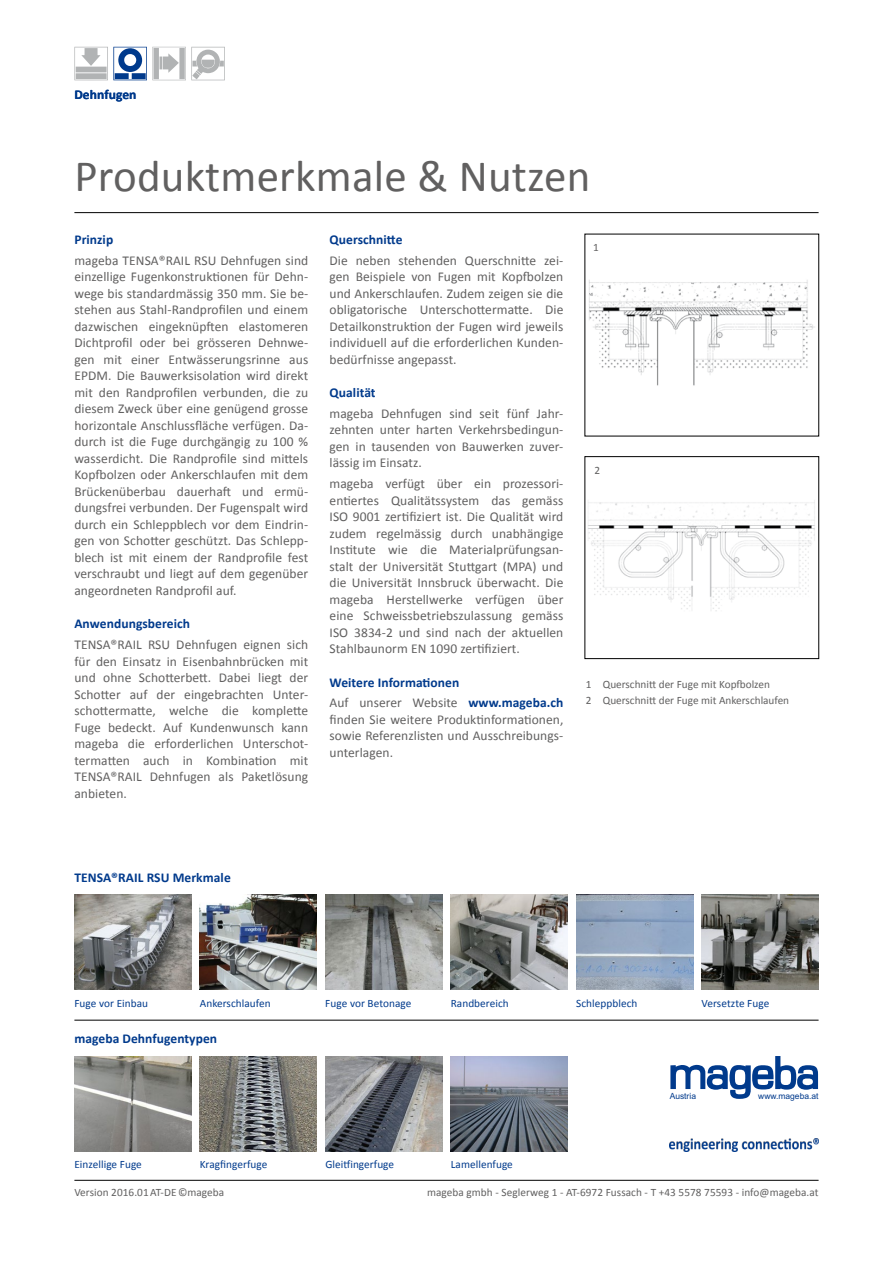
<style>
.page{position:relative;width:893px;height:1263px;background:#fff}
.page>*{position:absolute;margin:0;border:0;box-sizing:border-box;transform-origin:0 0}
.t1{font:45px "Calibri";letter-spacing:.005em;color:#616060}
.t2{font:13.5px/16.5px "Calibri";letter-spacing:.005em;color:#616060;text-align:justify}
.t3{font:700 13.5px/20.7px "Calibri";letter-spacing:.005em;color:#003a8c}
.t4{font:11.25px/15.6px "Calibri";color:#616060}
.t5{font:11.25px "Calibri";letter-spacing:.005em;color:#003a8c}
.t6{font:8.55px "Arial";color:#003a8c}
.s1{font-weight:400;color:#616060}
</style>
<div class="page">
<hr style="left:74px;top:1180px;width:745px;height:1px;background:#000">
<svg style="left:74px;top:47px;width:151px;height:34px"></svg>
<hr style="left:74px;top:212px;width:745px;height:1px;background:#000">
<hr style="left:74px;top:1020px;width:745px;height:1px;background:#000">
<img style="left:670px;top:1139px;width:149px;height:12px">
<img style="left:74px;top:895px;width:117px;height:95px">
<img style="left:200px;top:895px;width:117px;height:95px">
<img style="left:325px;top:895px;width:117px;height:95px">
<img style="left:451px;top:895px;width:117px;height:95px">
<img style="left:576px;top:895px;width:117px;height:95px">
<img style="left:702px;top:895px;width:117px;height:95px">
<img style="left:200px;top:1056px;width:117px;height:95px">
<img style="left:451px;top:1056px;width:117px;height:95px">
<img style="left:325px;top:1056px;width:117px;height:95px">
<img style="left:74px;top:1056px;width:117px;height:95px">
<img style="left:589px;top:280px;width:226px;height:106px">
<img style="left:588px;top:500px;width:227px;height:111px">
<div style="left:585px;top:456px;width:234px;height:203px;border:1px solid #000"></div>
<svg style="left:670px;top:1056px;width:148px;height:43px"></svg>
<p class="t3" style="left:74px;top:84px;width:64px">Dehnfugen</p>
<h1 class="t1" style="left:74px;top:145px;width:518px">Produktmerkmale &amp; Nutzen</h1>
<p class="t3" style="left:74px;top:229px;width:40px">Prinzip</p>
<p class="t2" style="left:74px;top:252px;width:235px">mageba TENSA®RAIL RSU Dehnfugen sind einzellige Fugenkonstruktionen für Dehn&shy;wege bis standardmässig 350 mm. Sie be&shy;stehen aus Stahl-Randprofilen und einem dazwischen eingeknüpften elastomeren Dichtprofil oder bei grösseren Dehnwe&shy;gen mit einer Entwässerungsrinne aus EPDM. Die Bauwerksisolation wird direkt mit den Randprofilen verbunden, die zu diesem Zweck über eine genügend grosse horizontale Anschlussfläche verfügen. Da&shy;durch ist die Fuge durchgängig zu 100 % wasserdicht. Die Randprofile sind mittels Kopfbolzen oder Ankerschlaufen mit dem Brückenüberbau dauerhaft und ermü&shy;dungsfrei verbunden. Der Fugenspalt wird durch ein Schleppblech vor dem Eindrin&shy;gen von Schotter geschützt. Das Schlepp&shy;blech ist mit einem der Randprofile fest verschraubt und liegt auf dem gegenüber angeordneten Randprofil auf.</p>
<p class="t3" style="left:74px;top:613px;width:117px">Anwendungsbereich</p>
<p class="t2" style="left:74px;top:636px;width:235px">TENSA®RAIL RSU Dehnfugen eignen sich für den Einsatz in Eisenbahnbrücken mit und ohne Schotterbett. Dabei liegt der Schotter auf der eingebrachten Unter&shy;schottermatte, welche die komplette Fuge bedeckt. Auf Kundenwunsch kann mageba die erforderlichen Unterschot&shy;termatten auch in Kombination mit TENSA®RAIL Dehnfugen als Paketlösung anbieten.</p>
<p class="t3" style="left:330px;top:229px;width:74px">Querschnitte</p>
<p class="t2" style="left:330px;top:252px;width:235px">Die neben stehenden Querschnitte zei&shy;gen Beispiele von Fugen mit Kopfbolzen und Ankerschlaufen. Zudem zeigen sie die obligatorische Unterschottermatte. Die Detailkonstruktion der Fugen wird jeweils individuell auf die erforderlichen Kunden&shy;bedürfnisse angepasst.</p>
<p class="t3" style="left:330px;top:382px;width:48px">Qualität</p>
<p class="t2" style="left:330px;top:405px;width:235px">mageba Dehnfugen sind seit fünf Jahr&shy;zehnten unter harten Verkehrsbedingun&shy;gen in tausenden von Bauwerken zuver&shy;lässig im Einsatz.</p>
<p class="t2" style="left:330px;top:475px;width:235px">mageba verfügt über ein prozessori&shy;entiertes Qualitätssystem das gemäss ISO 9001 zertifiziert ist. Die Qualität wird zudem regelmässig durch unabhängige Institute wie die Materialprüfungsan&shy;stalt der Universität Stuttgart (MPA) und die Universität Innsbruck überwacht. Die mageba Herstellwerke verfügen über eine Schweissbetriebszulassung gemäss ISO 3834-2 und sind nach der aktuellen Stahlbaunorm EN 1090 zertifiziert.</p>
<p class="t3" style="left:330px;top:671px;width:235px">Weitere Informationen<br><span class="s1">Auf unserer Website</span> www.mageba.ch</p>
<p class="t2" style="left:330px;top:711px;width:235px">finden Sie weitere Produktinformationen, sowie Referenzlisten und Ausschreibungs&shy;unterlagen.</p>
<p class="t4" style="left:593px;top:240px;width:7px">1</p>
<p class="t4" style="left:594px;top:462px;width:7px">2</p>
<p class="t4" style="left:586px;top:677px;width:205px">1 Querschnitt der Fuge mit Kopfbolzen<br>2 Querschnitt der Fuge mit Ankerschlaufen</p>
<p class="t3" style="left:74px;top:866px;width:158px">TENSA®RAIL RSU Merkmale</p>
<p class="t5" style="left:74px;top:995px;width:75px">Fuge vor Einbau</p>
<p class="t5" style="left:200px;top:995px;width:72px">Ankerschlaufen</p>
<p class="t5" style="left:325px;top:995px;width:88px">Fuge vor Betonage</p>
<p class="t5" style="left:451px;top:995px;width:59px">Randbereich</p>
<p class="t5" style="left:576px;top:995px;width:63px">Schleppblech</p>
<p class="t5" style="left:702px;top:995px;width:69px">Versetzte Fuge</p>
<p class="t3" style="left:74px;top:1028px;width:144px">mageba Dehnfugentypen</p>
<p class="t5" style="left:74px;top:1156px;width:69px">Einzellige Fuge</p>
<p class="t5" style="left:200px;top:1156px;width:69px">Kragfingerfuge</p>
<p class="t5" style="left:325px;top:1156px;width:70px">Gleitfingerfuge</p>
<p class="t5" style="left:451px;top:1156px;width:64px">Lamellenfuge</p>
<p class="t6" style="left:670px;top:1090px;width:28px">Austria</p>
<p class="t6" style="left:758px;top:1090px;width:62px">www.mageba.at</p>
<p class="t4" style="left:74px;top:1184px;width:151px">Version 2016.01 AT-DE ©mageba</p>
<p class="t4" style="left:427px;top:1184px;width:393px">mageba gmbh - Seglerweg 1 - AT-6972 Fussach - T +43 5578 75593 - info@mageba.at</p>
</div>
